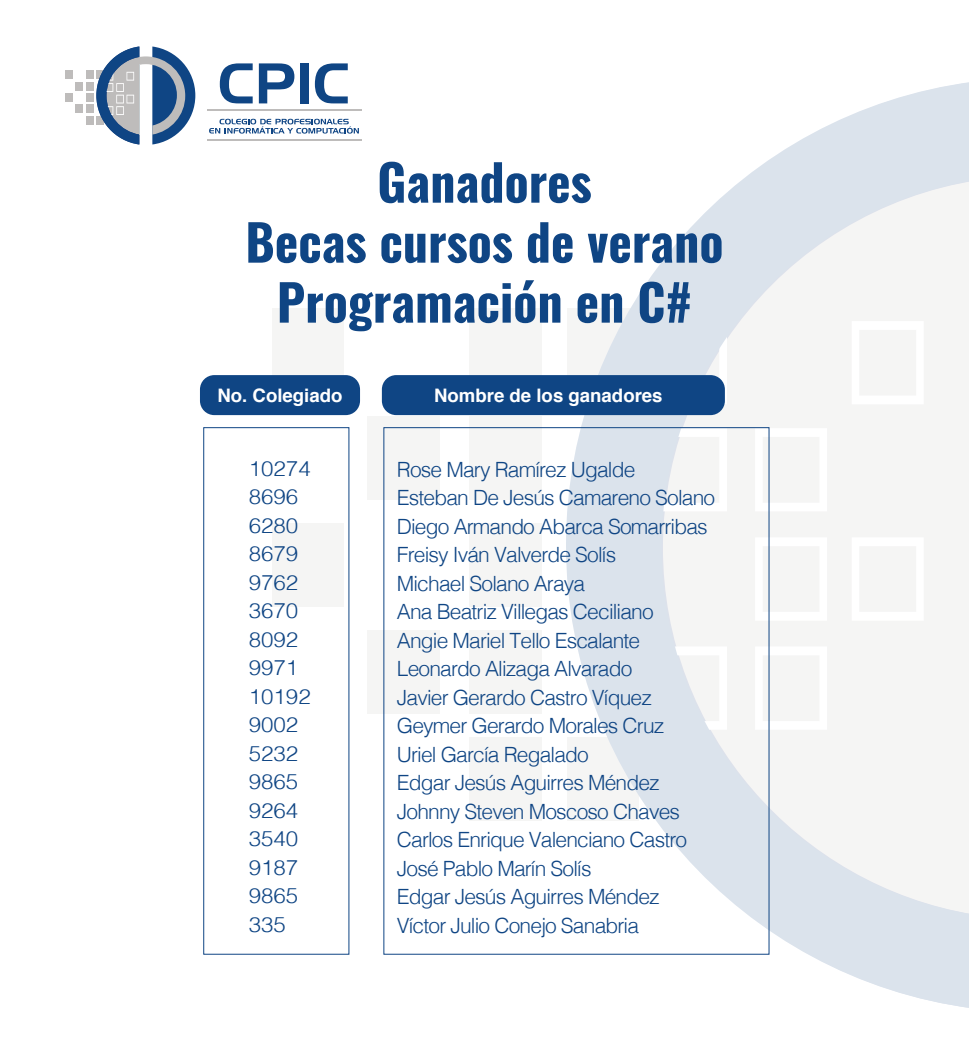
<style>
.page{position:relative;width:969px;height:1057px;background:#fff}
.page>*{position:absolute;margin:0;border:0;box-sizing:border-box;transform-origin:0 0}
.t1{font:700 49.96px/60px "Oswald";color:#0f4584;text-align:center}
.t2{font:300 21px/28.5px "Helvetica";letter-spacing:-.04em;color:#0f4584}
.t3{font:300 21px/28.5px "Helvetica";color:#0f4584;scale:1.06 1}
.t4{font:700 18.64px "Helvetica";color:#fff}
</style>
<div class="page">
<div style="left:272px;top:309px;width:72px;height:83px;background:#f5f5f4"></div>
<div style="left:272px;top:523px;width:72px;height:83px;background:#f5f5f4"></div>
<div style="left:367px;top:416px;width:73px;height:83px;background:#f5f5f4"></div>
<div style="left:367px;top:630px;width:73px;height:84px;background:#f5f5f4"></div>
<div style="left:469px;top:309px;width:72px;height:83px;background:#f5f5f4"></div>
<div style="left:469px;top:416px;width:72px;height:83px;background:#f5f5f4"></div>
<div style="left:469px;top:523px;width:72px;height:83px;background:#f5f5f4"></div>
<div style="left:469px;top:630px;width:72px;height:84px;background:#f5f5f4"></div>
<div style="left:469px;top:738px;width:72px;height:83px;background:#f5f5f4"></div>
<svg style="left:566px;top:82px;width:403px;height:926px"></svg>
<div style="left:65px;top:70px;width:8px;height:9px;background:#bebcbb"></div>
<div style="left:65px;top:93px;width:8px;height:9px;background:#bebcbb"></div>
<div style="left:75px;top:82px;width:8px;height:9px;background:#bebcbb"></div>
<div style="left:75px;top:105px;width:8px;height:8px;background:#bebcbb"></div>
<div style="left:86px;top:70px;width:8px;height:9px;background:#bebcbb"></div>
<div style="left:86px;top:82px;width:8px;height:9px;background:#bebcbb"></div>
<div style="left:86px;top:93px;width:8px;height:9px;background:#bebcbb"></div>
<div style="left:86px;top:105px;width:8px;height:8px;background:#bebcbb"></div>
<div style="left:86px;top:116px;width:8px;height:9px;background:#bebcbb"></div>
<svg style="left:96px;top:46px;width:99px;height:98px"></svg>
<hr style="left:139px;top:64px;width:1px;height:70px;background:#c4cbce">
<svg style="left:209px;top:119px;width:150px;height:15px"></svg>
<hr style="left:207px;top:109px;width:154px;height:2px;background:#bebcbb">
<hr style="left:207px;top:139px;width:154px;height:2px;background:#bebcbb">
<svg style="left:220px;top:63px;width:33px;height:40px"></svg>
<svg style="left:259px;top:63px;width:35px;height:40px"></svg>
<div style="left:300px;top:63px;width:9px;height:40px;background:#0f4584"></div>
<svg style="left:315px;top:63px;width:33px;height:40px"></svg>
<div style="left:200px;top:375px;width:160px;height:40px;background:#0f4584;border-radius:14px"></div>
<div style="left:382px;top:375px;width:343px;height:40px;background:#0f4584;border-radius:14px"></div>
<div style="left:203px;top:427px;width:146px;height:528px;border:1px solid #0f4584"></div>
<h1 class="t1" style="left:245px;top:154px;width:480px">Ganadores<br>Becas cursos de verano<br>Programación en C#</h1>
<p class="t4" style="left:217px;top:381px;width:127px">No. Colegiado</p>
<p class="t4" style="left:434px;top:381px;width:230px">Nombre de los ganadores</p>
<p class="t3" style="left:249px;top:452px;width:60px">10274<br>8696<br>6280<br>8679<br>9762<br>3670<br>8092<br>9971<br>10192<br>9002<br>5232<br>9865<br>9264<br>3540<br>9187<br>9865<br>335</p>
<p class="t2" style="left:397px;top:454px;width:320px">Rose Mary Ramírez Ugalde<br>Esteban De Jesús Camareno Solano<br>Diego Armando Abarca Somarribas<br>Freisy Iván Valverde Solís<br>Michael Solano Araya<br>Ana Beatriz Villegas Ceciliano<br>Angie Mariel Tello Escalante<br>Leonardo Alizaga Alvarado<br>Javier Gerardo Castro Víquez<br>Geymer Gerardo Morales Cruz<br>Uriel García Regalado<br>Edgar Jesús Aguirres Méndez<br>Johnny Steven Moscoso Chaves<br>Carlos Enrique Valenciano Castro<br>José Pablo Marín Solís<br>Edgar Jesús Aguirres Méndez<br>Víctor Julio Conejo Sanabria</p>
</div>
